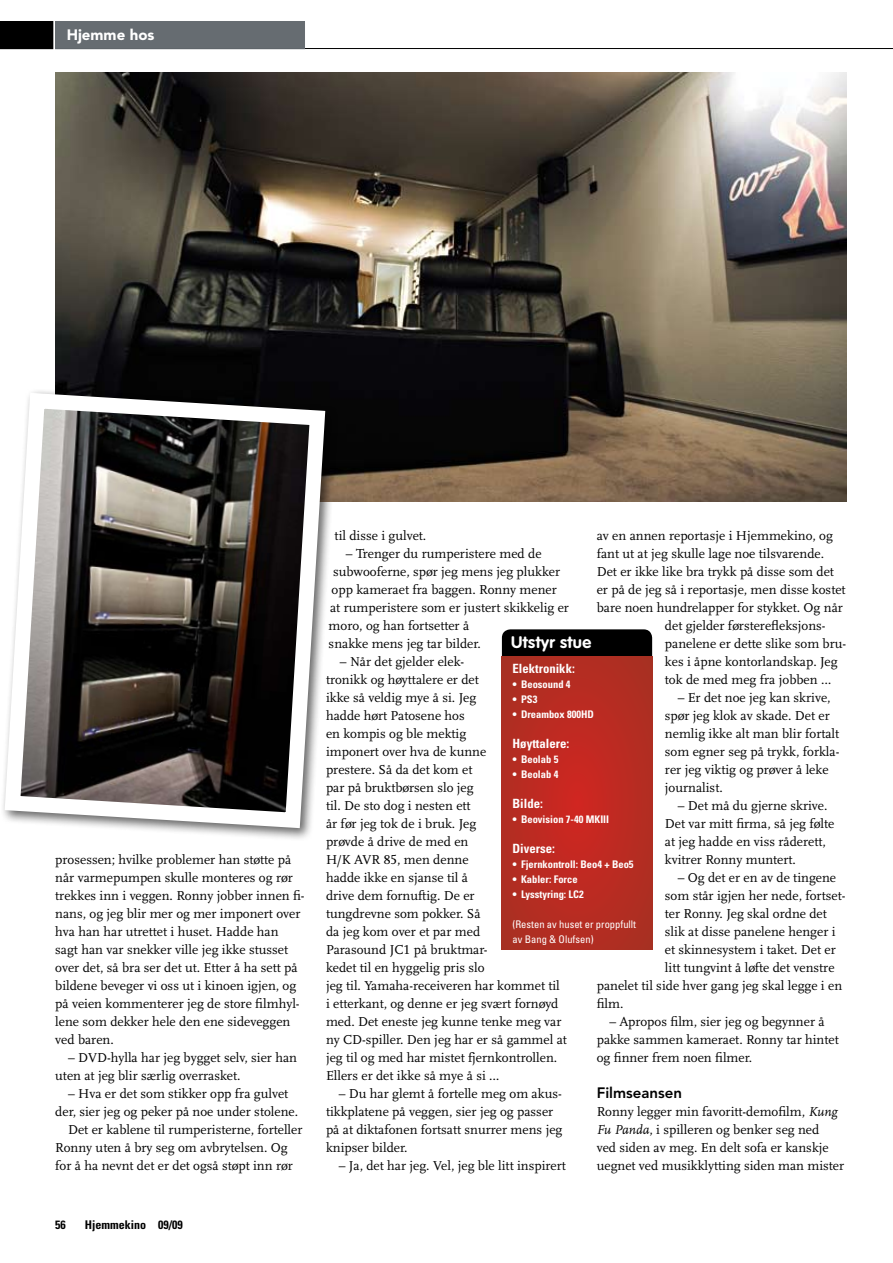
<style>
.page{position:relative;width:893px;height:1263px;background:#fff}
.page>*{position:absolute;margin:0;border:0;box-sizing:border-box;transform-origin:0 0}
.t1{font:700 16.5px "VAG Rounded";letter-spacing:.025em;color:#fff}
.t2{font:800 15px "Avenir";color:#000}
.t3{font:900 15px "Avenir";color:#fff}
.t4{font:13.5px/18px "Scala LF";color:#000}
.t5{font:700 condensed 12.75px "Univers";color:#fff}
.t6{font:700 condensed 12px "Univers";color:#000}
.t7{font:700 condensed 10.5px "Univers";color:#fff}
.t8{font:condensed 10.5px/15px "Univers";color:#fff}
.s1{font-style:italic}
</style>
<div class="page">
<img style="left:55px;top:72px;width:791px;height:430px">
<div style="left:502px;top:629px;width:150px;height:56px;background:#000;border-radius:9px"></div>
<svg style="left:502px;top:656px;width:150px;height:293px;background:#b82b21"></svg>
<div style="left:0;top:388px;width:337px;height:453px;background:#000;opacity:.6"></div>
<svg style="left:0;top:385px;width:333px;height:451px"></svg>
<hr style="left:55px;top:48px;width:838px;height:1px;background:#000">
<div style="left:55px;top:21px;width:250px;height:28px;background:#666c71"></div>
<svg style="left:0;top:21px;width:53px;height:28px"></svg>
<p class="t3" style="left:67px;top:25px;width:89px">Hjemme hos</p>
<p class="t4" style="left:55px;top:851px;width:251px">prosessen; hvilke problemer han støtte på når varmepumpen skulle monteres og rør trekkes inn i veggen. Ronny jobber innen fi&shy;nans, og jeg blir mer og mer imponert over hva han har utrettet i huset. Hadde han sagt han var snekker ville jeg ikke stusset over det, så bra ser det ut. Etter å ha sett på bildene beveger vi oss ut i kinoen igjen, og på veien kommenterer jeg de store filmhyl&shy;lene som dekker hele den ene sideveggen ved baren.</p>
<p class="t4" style="left:55px;top:1049px;width:243px;text-indent:13px">– DVD-hylla har jeg bygget selv, sier han uten at jeg blir særlig overrasket.</p>
<p class="t4" style="left:68px;top:1085px;width:222px">– Hva er det som stikker opp fra gulvet</p>
<p class="t4" style="left:55px;top:1103px;width:244px">der, sier jeg og peker på noe under stolene.</p>
<p class="t4" style="left:68px;top:1121px;width:236px">Det er kablene til rumperisterne, forteller</p>
<p class="t4" style="left:55px;top:1139px;width:234px">Ronny uten å bry seg om avbrytelsen. Og</p>
<p class="t4" style="left:55px;top:1157px;width:239px">for å ha nevnt det er det også støpt inn rør</p>
<p class="t6" style="left:55px;top:1217px;width:12px">56</p>
<p class="t6" style="left:85px;top:1217px;width:99px">Hjemmekino 09/09</p>
<p class="t4" style="left:597px;top:527px;width:238px">av en annen reportasje i Hjemmekino, og</p>
<p class="t4" style="left:597px;top:545px;width:229px">fant ut at jeg skulle lage noe tilsvarende.</p>
<p class="t4" style="left:597px;top:563px;width:239px">Det er ikke like bra trykk på disse som det</p>
<p class="t4" style="left:597px;top:581px;width:250px">er på de jeg så i reportasje, men disse kostet</p>
<p class="t4" style="left:597px;top:599px;width:248px">bare noen hundrelapper for stykket. Og når</p>
<p class="t4" style="left:665px;top:617px;width:162px">det gjelder førsterefleksjons-</p>
<p class="t4" style="left:665px;top:635px;width:183px">panelene er dette slike som bru-</p>
<p class="t4" style="left:665px;top:653px;width:174px">kes i åpne kontorlandskap. Jeg</p>
<p class="t4" style="left:665px;top:671px;width:168px">tok de med meg fra jobben …</p>
<p class="t4" style="left:665px;top:689px;width:176px;text-indent:13px">– Er det noe jeg kan skrive, spør jeg klok av skade. Det er nemlig ikke alt man blir fortalt som egner seg på trykk, forkla&shy;rer jeg viktig og prøver å leke journalist.</p>
<p class="t4" style="left:665px;top:797px;width:171px;text-indent:13px">– Det må du gjerne skrive.<br>Det var mitt firma, så jeg følte at jeg hadde en viss råderett, kvitrer Ronny muntert.</p>
<p class="t4" style="left:678px;top:869px;width:160px">– Og det er en av de tingene</p>
<p class="t4" style="left:665px;top:887px;width:182px">som står igjen her nede, fortset-</p>
<p class="t4" style="left:665px;top:905px;width:163px">ter Ronny. Jeg skal ordne det</p>
<p class="t4" style="left:665px;top:923px;width:172px">slik at disse panelene henger i</p>
<p class="t4" style="left:665px;top:941px;width:172px">et skinnesystem i taket. Det er</p>
<p class="t4" style="left:665px;top:959px;width:171px">litt tungvint å løfte det venstre</p>
<p class="t4" style="left:597px;top:977px;width:247px">panelet til side hver gang jeg skal legge i en</p>
<p class="t4" style="left:597px;top:994px;width:28px">film.</p>
<p class="t4" style="left:597px;top:1012px;width:243px;text-indent:13px">– Apropos film, sier jeg og begynner å pakke sammen kameraet. Ronny tar hintet og finner frem noen filmer.</p>
<p class="t2" style="left:597px;top:1084px;width:87px">Filmseansen</p>
<p class="t4" style="left:597px;top:1103px;width:249px">Ronny legger min favoritt-demofilm, <span class="s1">Kung Fu Panda</span>, i spilleren og benker seg ned<br>ved siden av meg. En delt sofa er kanskje uegnet ved musikklytting siden man mister</p>
<p class="t4" style="left:335px;top:527px;width:93px">til disse i gulvet.</p>
<p class="t4" style="left:346px;top:545px;width:197px">– Trenger du rumperistere med de</p>
<p class="t4" style="left:333px;top:563px;width:229px">subwooferne, spør jeg mens jeg plukker</p>
<p class="t4" style="left:332px;top:581px;width:227px">opp kameraet fra baggen. Ronny mener</p>
<p class="t4" style="left:330px;top:599px;width:240px">at rumperistere som er justert skikkelig er</p>
<p class="t4" style="left:329px;top:617px;width:142px">moro, og han fortsetter å</p>
<p class="t4" style="left:329px;top:635px;width:154px">snakke mens jeg tar bilder.</p>
<p class="t4" style="left:326px;top:653px;width:242px;text-indent:14px">– Når det gjelder elek-<br>tronikk og høyttalere er det<br>ikke så veldig mye å si. Jeg<br>hadde hørt Patosene hos<br>en kompis og ble mektig<br>imponert over hva de kunne<br>prestere. Så da det kom et<br>par på bruktbørsen slo jeg<br>til. De sto dog i nesten ett<br>år før jeg tok de i bruk. Jeg<br>prøvde å drive de med en<br>H/K AVR 85, men denne<br>hadde ikke en sjanse til å<br>drive dem fornuftig. De er<br>tungdrevne som pokker. Så<br>da jeg kom over et par med<br>Parasound JC1 på bruktmar-<br>kedet til en hyggelig pris slo<br>jeg til. Yamaha-receiveren har kommet til i etterkant, og denne er jeg svært fornøyd med. Det eneste jeg kunne tenke meg var ny CD-spiller. Den jeg har er så gammel at jeg til og med har mistet fjernkontrollen.<br>Ellers er det ikke så mye å si …</p>
<p class="t4" style="left:326px;top:1085px;width:238px;text-indent:13px">– Du har glemt å fortelle meg om akus&shy;tikkplatene på veggen, sier jeg og passer på at diktafonen fortsatt snurrer mens jeg knipser bilder.</p>
<p class="t4" style="left:339px;top:1157px;width:229px">– Ja, det har jeg. Vel, jeg ble litt inspirert</p>
<p class="t1" style="left:511px;top:633px;width:82px">Utstyr stue</p>
<p class="t5" style="left:512px;top:661px;width:64px">Elektronikk:</p>
<p class="t7" style="left:512px;top:678px;width:60px">• Beosound 4</p>
<p class="t7" style="left:512px;top:693px;width:26px">• PS3</p>
<p class="t7" style="left:512px;top:708px;width:83px">• Dreambox 800HD</p>
<p class="t5" style="left:512px;top:736px;width:58px">Høyttalere:</p>
<p class="t7" style="left:512px;top:753px;width:47px">• Beolab 5</p>
<p class="t7" style="left:512px;top:768px;width:47px">• Beolab 4</p>
<p class="t5" style="left:512px;top:796px;width:32px">Bilde:</p>
<p class="t7" style="left:512px;top:813px;width:98px">• Beovision 7-40 MKIII</p>
<p class="t5" style="left:512px;top:841px;width:44px">Diverse:</p>
<p class="t7" style="left:512px;top:858px;width:123px">• Fjernkontroll: Beo4 + Beo5</p>
<p class="t7" style="left:512px;top:873px;width:67px">• Kabler: Force</p>
<p class="t7" style="left:512px;top:888px;width:73px">• Lysstyring: LC2</p>
<p class="t8" style="left:512px;top:917px;width:125px">(Resten av huset er proppfullt av Bang &amp; Olufsen)</p>
</div>
